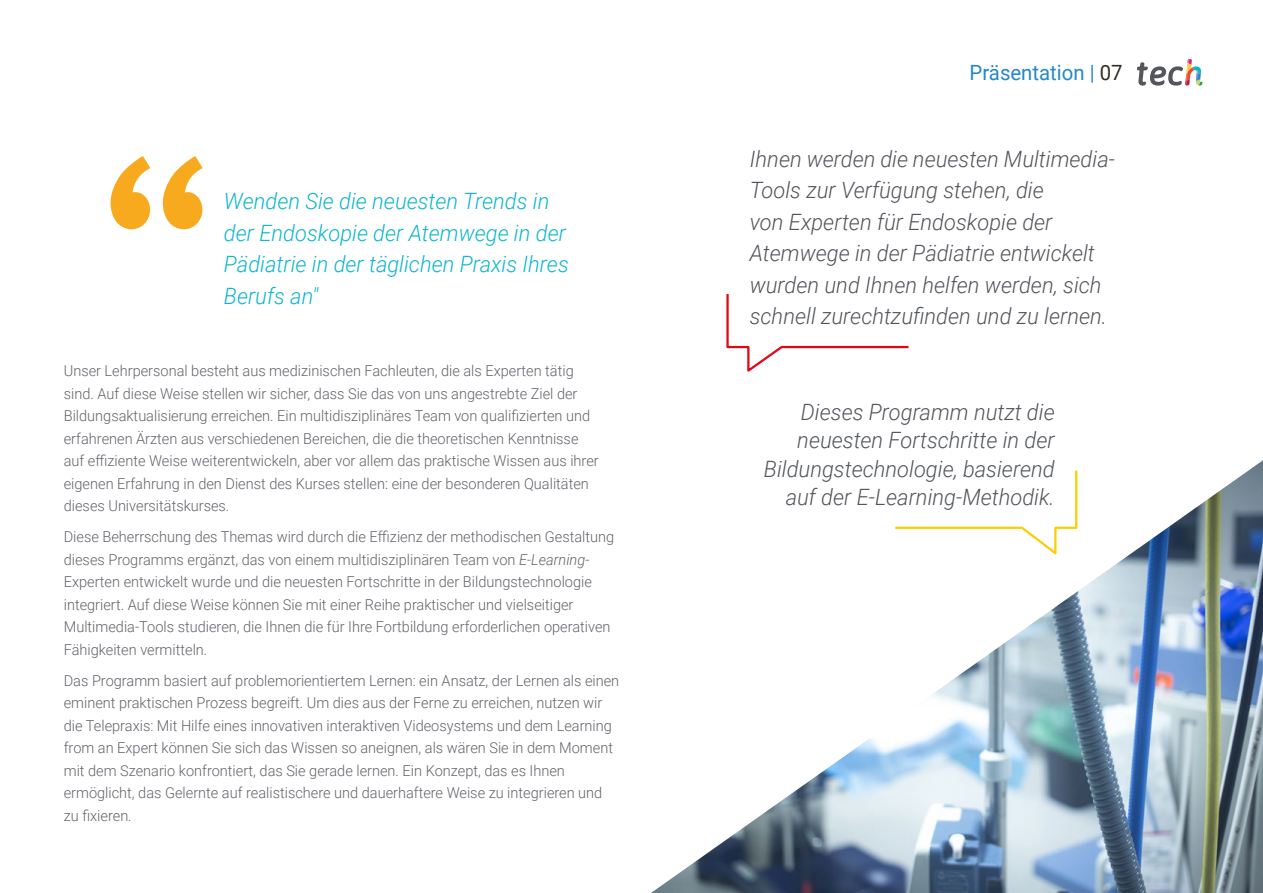
<style>
.page{position:relative;width:1263px;height:893px;background:#fff}
.page>*{position:absolute;margin:0;border:0;box-sizing:border-box;transform-origin:0 0}
.t1{font:italic 300 22.5px/31.5px "Roboto";color:#52555b;text-align:right}
.t2{font:italic 300 22.5px/31.5px "Roboto";color:#0fb6cf}
.t3{font:21px "Roboto";color:#2488c9}
.t4{font:300 15px/22.5px "Roboto";color:#61646a}
.s1{font-style:italic}
.s2{color:#312e20}
</style>
<div class="page">
<svg style="left:111px;top:156px;width:92px;height:73px"></svg>
<svg style="left:726px;top:294px;width:183px;height:78px"></svg>
<img style="left:651px;top:460px;width:612px;height:433px">
<svg style="left:1137px;top:59px;width:65px;height:27px"></svg>
<h1 class="t2" style="left:224px;top:185px;width:346px">Wenden Sie die neuesten Trends in der Endoskopie der Atemwege in der<br>Pädiatrie in der täglichen Praxis Ihres<br>Berufs an"</h1>
<p class="t4" style="left:64px;top:359px;width:536px">Unser Lehrpersonal besteht aus medizinischen Fachleuten, die als Experten tätig sind. Auf diese Weise stellen wir sicher, dass Sie das von uns angestrebte Ziel der Bildungsaktualisierung erreichen. Ein multidisziplinäres Team von qualifizierten und erfahrenen Ärzten aus verschiedenen Bereichen, die die theoretischen Kenntnisse auf effiziente Weise weiterentwickeln, aber vor allem das praktische Wissen aus ihrer eigenen Erfahrung in den Dienst des Kurses stellen: eine der besonderen Qualitäten dieses Universitätskurses.</p>
<p class="t4" style="left:64px;top:525px;width:552px">Diese Beherrschung des Themas wird durch die Effizienz der methodischen Gestaltung dieses Programms ergänzt, das von einem multidisziplinären Team von <span class="s1">E-Learning</span>-Experten entwickelt wurde und die neuesten Fortschritte in der Bildungstechnologie integriert. Auf diese Weise können Sie mit einer Reihe praktischer und vielseitiger Multimedia-Tools studieren, die Ihnen die für Ihre Fortbildung erforderlichen operativen Fähigkeiten vermitteln.</p>
<p class="t4" style="left:64px;top:668px;width:557px">Das Programm basiert auf problemorientiertem Lernen: ein Ansatz, der Lernen als einen eminent praktischen Prozess begreift. Um dies aus der Ferne zu erreichen, nutzen wir die Telepraxis: Mit Hilfe eines innovativen interaktiven Videosystems und dem Learning from an Expert können Sie sich das Wissen so aneignen, als wären Sie in dem Moment mit dem Szenario konfrontiert, das Sie gerade lernen. Ein Konzept, das es Ihnen ermöglicht, das Gelernte auf realistischere und dauerhaftere Weise zu integrieren und zu fixieren.</p>
<h2 class="t3" style="left:969px;top:57px;width:155px">Präsentation | <span class="s2">07</span></h2>
<h1 class="t1" style="left:750px;top:142px;width:367px;text-align:left">Ihnen werden die neuesten Multimedia-Tools zur Verfügung stehen, die<br>von Experten für Endoskopie der Atemwege in der Pädiatrie entwickelt wurden und Ihnen helfen werden, sich schnell zurechtzufinden und zu lernen.</h1>
<h1 class="t1" style="left:764px;top:396px;width:292px;line-height:28.5px">Dieses Programm nutzt die neuesten Fortschritte in der<br>Bildungstechnologie, basierend auf der E-Learning-Methodik.</h1>
</div>
